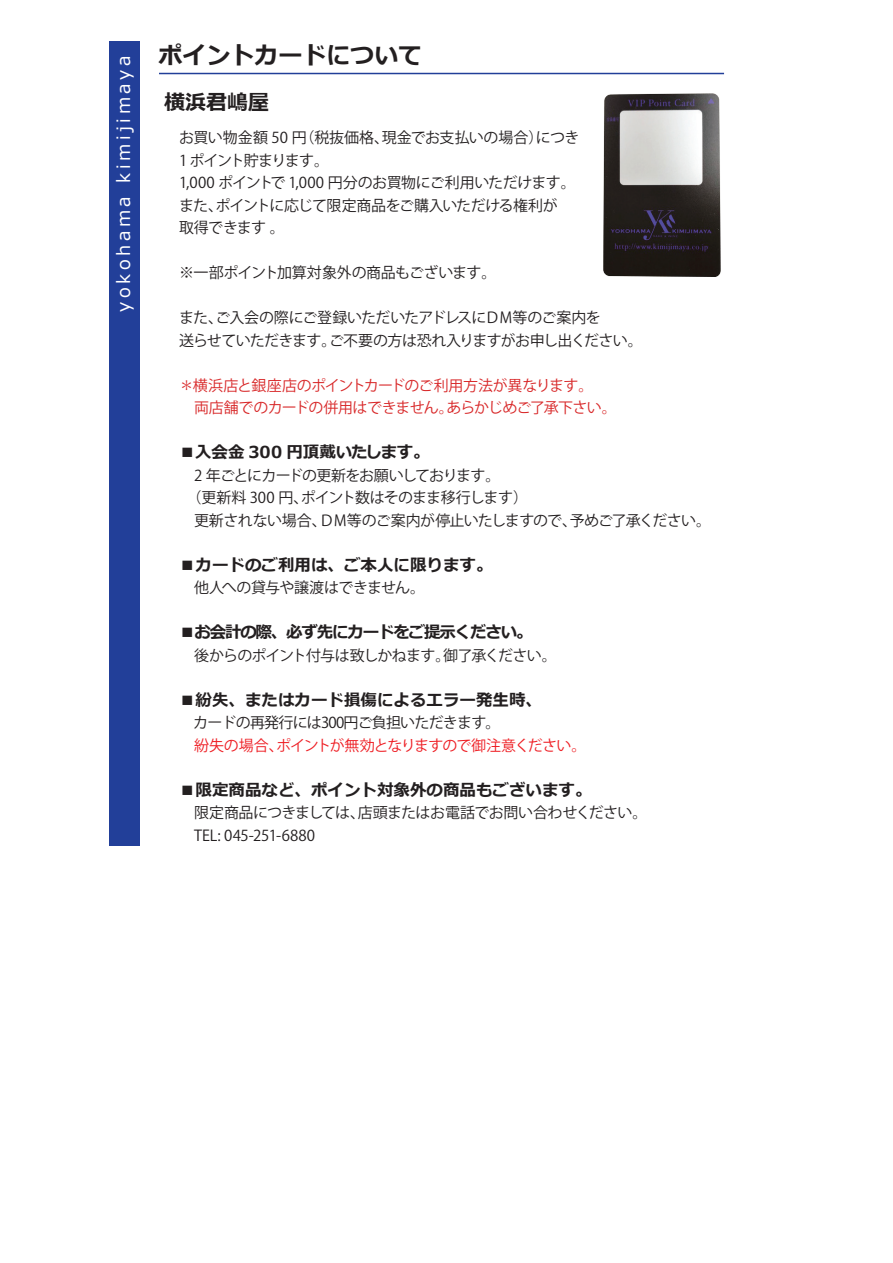
<style>
.page{position:relative;width:893px;height:1263px;background:#fff}
.page>*{position:absolute;margin:0;border:0;box-sizing:border-box;transform-origin:0 0}
.t1{font:700 24px "Meiryo";color:#231f20}
.t2{font:700 21px "Meiryo";color:#231f20}
.t3{font:18px "Meiryo";letter-spacing:.2em;color:#fff}
.t4{font:700 16.5px "Meiryo";color:#231f20}
.t5{font:700 16.5px "Meiryo";letter-spacing:-.07em;color:#231f20}
.t6{font:15px/22.5px "Koz Go Pr 6 N";letter-spacing:-.045em;color:#231f20}
.t7{font:15px/22.5px "Koz Go Pr 6 N";letter-spacing:-.05em;color:#d82728}
.t8{font:15px "Koz Go Pr 6 N";letter-spacing:-.05em;color:#ee1d23}
</style>
<div class="page">
<div style="left:110px;top:42px;width:30px;height:804px;background:#223f99"></div>
<hr style="left:159px;top:73px;width:565px;height:1px;background:#223f99">
<img style="left:604px;top:93px;width:116px;height:184px">
<p class="t3" style="left:111px;top:312px;width:258px;rotate:-90deg">yokohama kimijimaya</p>
<h1 class="t1" style="left:159px;top:38px;width:266px">ポイントカードについて</h1>
<h2 class="t2" style="left:164px;top:88px;width:106px">横浜君嶋屋</h2>
<p class="t6" style="left:179px;top:127px;width:402px">お買い物金額 50 円（税抜価格、現金でお支払いの場合）につき<br>1 ポイント貯まります。<br>1,000 ポイントで 1,000 円分のお買物にご利用いただけます。また、ポイントに応じて限定商品をご購入いただける権利が<br>取得できます 。</p>
<p class="t6" style="left:179px;top:262px;width:319px">※一部ポイント加算対象外の商品もございます。</p>
<p class="t6" style="left:179px;top:307px;width:465px">また、ご入会の際にご登録いただいたアドレスにＤＭ等のご案内を<br>送らせていただきます。ご不要の方は恐れ入りますがお申し出ください。</p>
<p class="t7" style="left:194px;top:374px;width:424px;text-indent:-15px">＊横浜店と銀座店のポイントカードのご利用方法が異なります。<br>両店舗でのカードの併用はできません。あらかじめご了承下さい。</p>
<p class="t4" style="left:179px;top:440px;width:252px">■入会金 300 円頂戴いたします。</p>
<p class="t6" style="left:194px;top:464px;width:308px">2 年ごとにカードの更新をお願いしております。</p>
<p class="t6" style="left:187px;top:487px;width:343px">（更新料 300 円、ポイント数はそのまま移行します）</p>
<p class="t6" style="left:194px;top:509px;width:519px">更新されない場合、ＤＭ等のご案内が停止いたしますので、予めご了承ください。</p>
<p class="t4" style="left:179px;top:553px;width:315px">■カードのご利用は、ご本人に限ります。</p>
<p class="t6" style="left:194px;top:577px;width:233px">他人への貸与や譲渡はできません。</p>
<p class="t5" style="left:179px;top:620px;width:355px">■お会計の際、必ず先にカードをご提示ください。</p>
<p class="t6" style="left:194px;top:644px;width:364px">後からのポイント付与は致しかねます。御了承ください。</p>
<p class="t4" style="left:179px;top:688px;width:364px">■紛失、またはカード損傷によるエラー発生時、</p>
<p class="t6" style="left:179px;top:712px;width:323px">　カードの再発行には300円ご負担いただきます。</p>
<p class="t8" style="left:194px;top:737px;width:394px">紛失の場合、ポイントが無効となりますので御注意ください。</p>
<p class="t4" style="left:179px;top:778px;width:414px">■限定商品など、ポイント対象外の商品もございます。</p>
<p class="t6" style="left:194px;top:802px;width:455px">限定商品につきましては、店頭またはお電話でお問い合わせください。<br>TEL: 045-251-6880</p>
</div>
